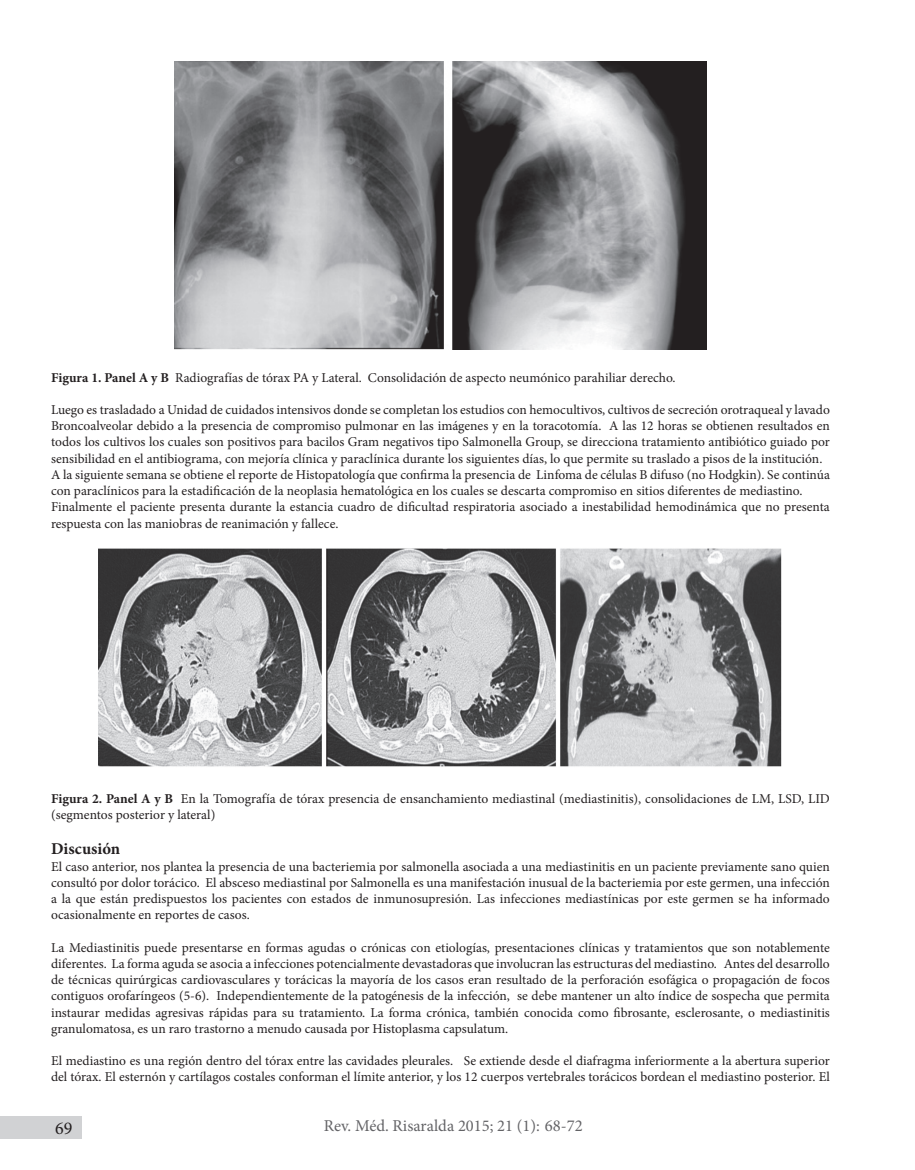
<style>
.page{position:relative;width:915px;height:1170px;background:#fff}
.page>*{position:absolute;margin:0;border:0;box-sizing:border-box;transform-origin:0 0}
.t1{font:18px "Minion Pro";color:#231f20}
.t2{font:16.5px "Minion Pro";color:#636366}
.t3{font:700 16.5px "Minion Pro";color:#231f20}
.t4{font:13.5px/16.2px "Minion Pro";color:#231f20}
.s1{font-weight:700}
.s2{font-size:16.65px}
</style>
<div class="page">
<img style="left:174px;top:61px;width:532px;height:288px">
<img style="left:98px;top:548px;width:684px;height:219px">
<div style="left:0;top:1115px;width:82px;height:23px;background:#d1d2d4"></div>
<p class="t4" style="left:51px;top:369px;width:625px"><span class="s1">Figura 1. Panel A y B</span> Radiografías de tórax PA y Lateral. Consolidación de aspecto neumónico parahiliar derecho.</p>
<p class="t4" style="left:51px;top:401px;width:780px">Luego es trasladado a Unidad de cuidados intensivos donde se completan los estudios con hemocultivos, cultivos de secreción orotraqueal y lavado Broncoalveolar debido a la presencia de compromiso pulmonar en las imágenes y en la toracotomía. A las 12 horas se obtienen resultados en todos los cultivos los cuales son positivos para bacilos Gram negativos tipo Salmonella Group, se direcciona tratamiento antibiótico guiado por sensibilidad en el antibiograma, con mejoría clínica y paraclínica durante los siguientes días, lo que permite su traslado a pisos de la institución.<br>A la siguiente semana se obtiene el reporte de Histopatología que confirma la presencia de Linfoma de células B difuso (no Hodgkin). Se continúa con paraclínicos para la estadificación de la neoplasia hematológica en los cuales se descarta compromiso en sitios diferentes de mediastino.<br>Finalmente el paciente presenta durante la estancia cuadro de dificultad respiratoria asociado a inestabilidad hemodinámica que no presenta respuesta con las maniobras de reanimación y fallece.</p>
<p class="t4" style="left:51px;top:790px;width:780px"><span class="s1">Figura 2. Panel A y B</span> En la Tomografía de tórax presencia de ensanchamiento mediastinal (mediastinitis), consolidaciones de LM, LSD, LID (segmentos posterior y lateral)</p>
<p class="t3" style="left:51px;top:837px;width:71px">Discusión</p>
<p class="t4" style="left:51px;top:858px;width:780px;text-align:justify">El caso anterior, nos plantea la presencia de una bacteriemia por salmonella asociada a una mediastinitis en un paciente previamente sano quien consultó por dolor torácico. El absceso mediastinal por Salmonella es una manifestación inusual de la bacteriemia por este germen, una infección a la que están predispuestos los pacientes con estados de inmunosupresión. Las infecciones mediastínicas por este germen se ha informado ocasionalmente en reportes de casos.</p>
<p class="t4" style="left:51px;top:939px;width:780px;text-align:justify">La Mediastinitis puede presentarse en formas agudas o crónicas con etiologías, presentaciones clínicas y tratamientos que son notablemente diferentes. La forma aguda se asocia a infecciones potencialmente devastadoras que involucran las estructuras del mediastino. Antes del desarrollo de técnicas quirúrgicas cardiovasculares y torácicas la mayoría de los casos eran resultado de la perforación esofágica o propagación de focos contiguos orofaríngeos (5-6). Independientemente de la patogénesis de la infección, se debe mantener un alto índice de sospecha que permita instaurar medidas agresivas rápidas para su tratamiento. La forma crónica, también conocida como fibrosante, esclerosante, o mediastinitis granulomatosa, es un raro trastorno a menudo causada por Histoplasma capsulatum.</p>
<p class="t4" style="left:51px;top:1052px;width:780px">El mediastino es una región dentro del tórax entre las cavidades pleurales. Se extiende desde el diafragma inferiormente a la abertura superior del tórax. El esternón y cartílagos costales conforman el límite anterior, y los 12 cuerpos vertebrales torácicos bordean el mediastino posterior. El</p>
<h1 class="t1" style="left:55px;top:1116px;width:19px">69</h1>
<p class="t2" style="left:323px;top:1114px;width:260px">Rev. Méd. Risaralda 2015; 21 (1): <span class="s2">68-72</span></p>
</div>
